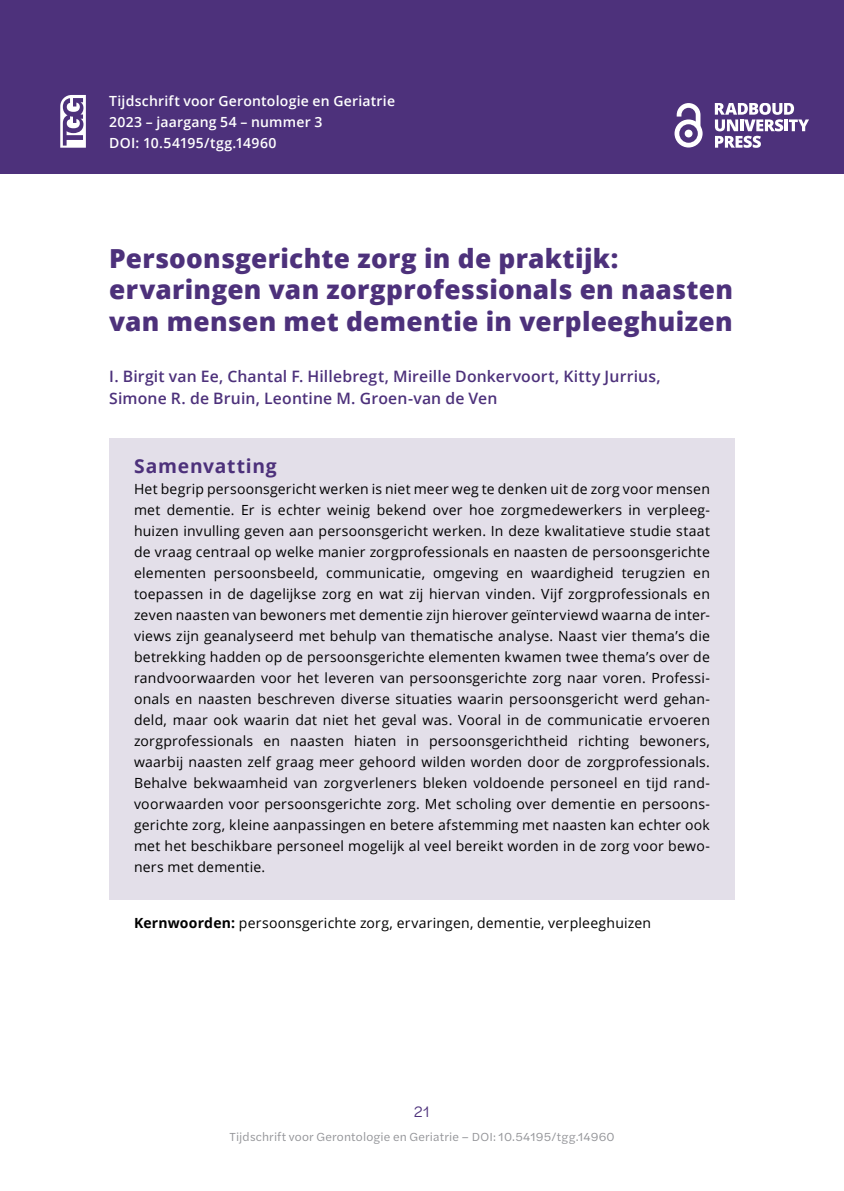
<style>
.page{position:relative;width:844px;height:1191px;background:#fff}
.page>*{position:absolute;margin:0;border:0;box-sizing:border-box;transform-origin:0 0}
.t1{font:800 26.25px/31.5px "Open Sans";letter-spacing:.01em;color:#4d317b}
.H_Samenvatting{font:700 19.25px "Open Sans";letter-spacing:.04em;color:#4d317b}
.Author{font:600 15.75px/22.8px "Open Sans";letter-spacing:.01em;color:#4d317b}
.t2{font:15.75px "Halyard Display";color:#4d317b}
.P_Samenvatting{font:14px/21px "Open Sans";letter-spacing:.015em;color:#000;text-align:justify}
.P_Trefwoorden{font:14px "Open Sans";letter-spacing:.015em;color:#000}
.P_metadata{font:600 14px "Open Sans";letter-spacing:.015em;color:#fff}
.P_doi{font:600 14px "Open Sans";letter-spacing:.02em;color:#fff}
.t3{font:12.25px "Halyard Text";letter-spacing:.015em;color:#939498}
.s1{font-weight:700}
</style>
<div class="page">
<div style="left:0;top:0;width:843px;height:174px;background:#4d317b"></div>
<svg style="left:714px;top:103px;width:94px;height:44px"></svg>
<svg style="left:674px;top:103px;width:28px;height:44px"></svg>
<svg style="left:60px;top:95px;width:26px;height:53px"></svg>
<div style="left:109px;top:438px;width:625px;height:59px;background:#e3dfe9"></div>
<div style="left:109px;top:463px;width:625px;height:437px;background:#e3dfe9"></div>
<p class="P_metadata" style="left:109px;top:91px;width:287px">Tijdschrift voor Gerontologie en Geriatrie</p>
<p class="P_metadata" style="left:109px;top:112px;width:215px">2023 – jaargang 54 – nummer 3</p>
<p class="P_doi" style="left:109px;top:133px;width:169px">DOI: 10.54195/tgg.14960</p>
<h1 class="t1" style="left:109px;top:241px;width:625px">Persoonsgerichte zorg in de praktijk: ervaringen van zorgprofessionals en naasten van mensen met dementie in verpleeghuizen</h1>
<p class="Author" style="left:109px;top:364px;width:553px">I. Birgit van Ee, Chantal F. Hillebregt, Mireille Donkervoort, Kitty Jurrius,<br>Simone R. de Bruin, Leontine M. Groen-van de Ven</p>
<p class="H_Samenvatting" style="left:134px;top:452px;width:144px">Samenvatting</p>
<p class="P_Samenvatting" style="left:134px;top:478px;width:577px">Het begrip persoonsgericht werken is niet meer weg te denken uit de zorg voor mensen met dementie. Er is echter weinig bekend over hoe zorgmedewerkers in verpleeg&shy;huizen invulling geven aan persoonsgericht werken. In deze kwalitatieve studie staat de vraag centraal op welke manier zorgprofessionals en naasten de persoonsgerichte elementen persoonsbeeld, communicatie, omgeving en waardigheid terugzien en toepassen in de dagelijkse zorg en wat zij hiervan vinden. Vijf zorgprofessionals en zeven naasten van bewoners met dementie zijn hierover geïnterviewd waarna de inter&shy;views zijn geanalyseerd met behulp van thematische analyse. Naast vier thema’s die betrekking hadden op de persoonsgerichte elementen kwamen twee thema’s over de randvoorwaarden voor het leveren van persoonsgerichte zorg naar voren. Professi&shy;onals en naasten beschreven diverse situaties waarin persoonsgericht werd gehan&shy;deld, maar ook waarin dat niet het geval was. Vooral in de communicatie ervoeren zorgprofessionals en naasten hiaten in persoonsgerichtheid richting bewoners, waarbij naasten zelf graag meer gehoord wilden worden door de zorgprofessionals.<br>Behalve bekwaamheid van zorgverleners bleken voldoende personeel en tijd rand&shy;voorwaarden voor persoonsgerichte zorg. Met scholing over dementie en persoons&shy;gerichte zorg, kleine aanpassingen en betere afstemming met naasten kan echter ook met het beschikbare personeel mogelijk al veel bereikt worden in de zorg voor bewo&shy;ners met dementie.</p>
<p class="P_Trefwoorden" style="left:134px;top:913px;width:518px"><span class="s1">Kernwoorden:</span> persoonsgerichte zorg, ervaringen, dementie, verpleeghuizen</p>
<p class="t2" style="left:414px;top:1100px;width:17px">21</p>
<p class="t3" style="left:229px;top:1127px;width:386px">Tijdschrift voor Gerontologie en Geriatrie – DOI: 10.54195/tgg.14960</p>
</div>
